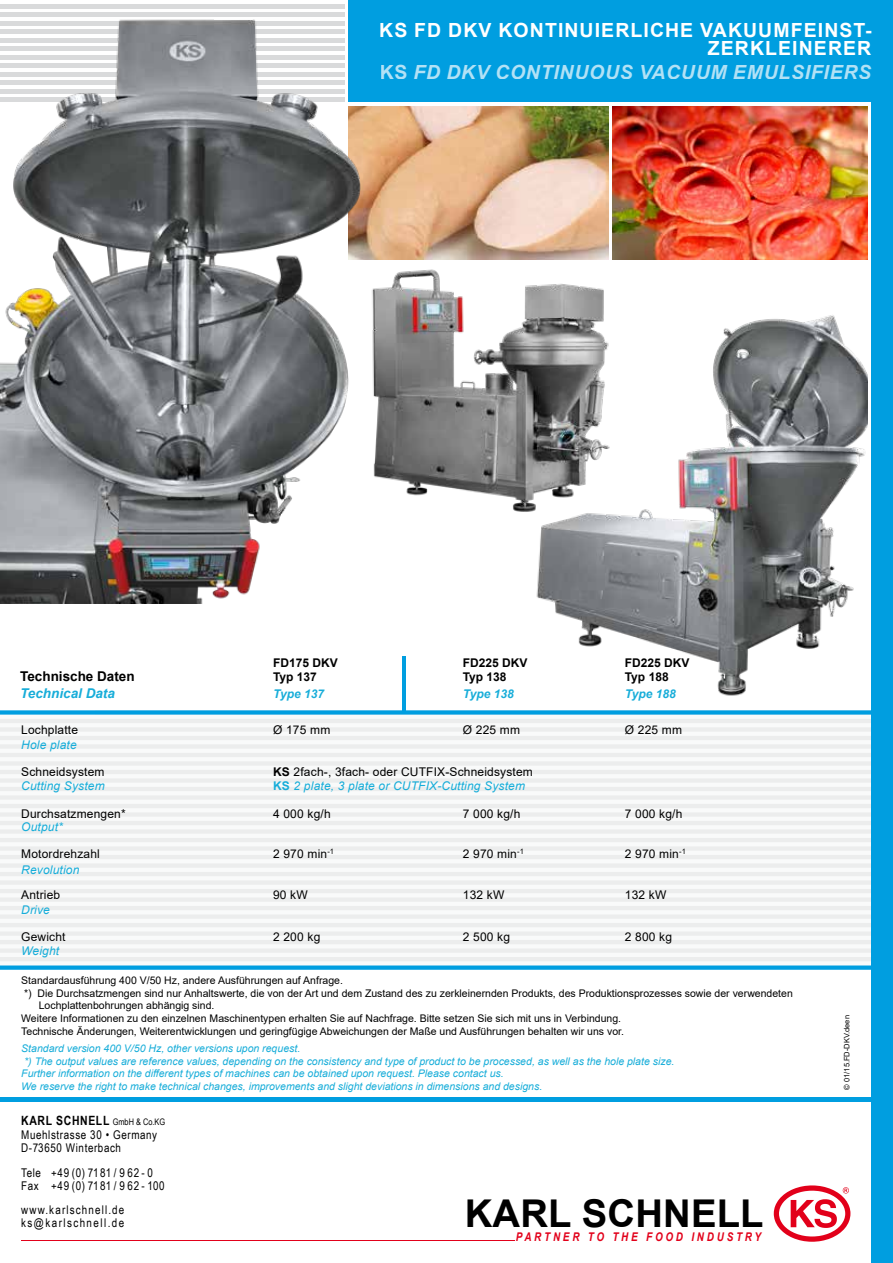
<style>
.page{position:relative;width:893px;height:1263px;background:#fff}
.page>*{position:absolute;margin:0;border:0;box-sizing:border-box;transform-origin:0 0}
.t1{font:700 38.25px "Arial";letter-spacing:.005em;color:#000}
.t2{font:700 19.5px/18px "Arial";letter-spacing:.055em;color:#fff;text-align:right}
.t3{font:italic 700 19.5px "Arial";letter-spacing:.035em;color:#fff}
.t4{font:700 13.5px "Arial";color:#000}
.t5{font:italic 700 13.5px "Arial";color:#17add9}
.t6{font:700 12.75px "Arial Narrow";letter-spacing:.05em;color:#000}
.t7{font:12px "Arial";letter-spacing:.015em;color:#000}
.t8{font:italic 12px "Arial";letter-spacing:.015em;color:#17add9}
.t9{font:12px/13.5px "Arial Narrow";letter-spacing:.05em;color:#000}
.t10{font:700 12px/14.4px "Arial";color:#000}
.t11{font:12px/13.5px "Arial Narrow";letter-spacing:.095em;color:#000}
.t12{font:italic 700 12px "Arial Narrow";letter-spacing:.235em;color:#e2001a}
.t13{font:italic 700 12px "Arial";color:#17add9}
.t14{font:10.5px "Arial";color:#000}
.t15{font:italic 10.5px/12.6px "Arial";color:#17add9}
.t16{font:7.5px "Arial";color:#000}
.s1{font-style:normal}
.s2{font-weight:700}
.s3{font-weight:700;font-style:normal}
.s4{font-weight:400;font-size:9px}
</style>
<div class="page">
<img style="left:612px;top:106px;width:255px;height:153px">
<img style="left:376px;top:106px;width:232px;height:153px">
<img style="left:376px;top:269px;width:228px;height:243px">
<img style="left:527px;top:305px;width:340px;height:391px">
<div style="left:0;top:710px;width:872px;height:260px;background:#f1f2f2"></div>
<hr style="left:0;top:1097px;width:876px;height:4px;background:#009ee0">
<div style="left:349px;top:0;width:544px;height:102px;background:#009ee0"></div>
<div style="left:0;top:4px;width:344px;height:5px;background:#d9dadb"></div>
<div style="left:872px;top:0;width:21px;height:1263px;background:#009ee0"></div>
<hr style="left:402px;top:657px;width:4px;height:55px;background:#009ee0">
<img style="left:0;top:9px;width:376px;height:595px">
<svg style="left:774px;top:1185px;width:76px;height:57px"></svg>
<hr style="left:21px;top:1240px;width:493px;height:1px;background:#e2001a">
<h2 class="t2" style="left:379px;top:22px;width:494px">KS FD DKV KONTINUIERLICHE VAKUUMFEINST-<br>ZERKLEINERER</h2>
<h2 class="t3" style="left:380px;top:59px;width:493px"><span class="s1">KS</span> FD DKV CONTINUOUS VACUUM EMULSIFIERS</h2>
<p class="t4" style="left:20px;top:667px;width:116px">Technische Daten</p>
<p class="t5" style="left:20px;top:685px;width:96px">Technical Data</p>
<p class="t10" style="left:273px;top:656px;width:66px">FD175 DKV<br>Typ 137</p>
<p class="t13" style="left:273px;top:686px;width:52px">Type 137</p>
<p class="t10" style="left:463px;top:656px;width:66px">FD225 DKV<br>Typ 138</p>
<p class="t13" style="left:463px;top:686px;width:52px">Type 138</p>
<p class="t10" style="left:625px;top:656px;width:66px">FD225 DKV<br>Typ 188</p>
<p class="t13" style="left:625px;top:686px;width:52px">Type 188</p>
<p class="t7" style="left:21px;top:722px;width:58px">Lochplatte</p>
<p class="t7" style="left:273px;top:722px;width:59px">Ø 175 mm</p>
<p class="t7" style="left:463px;top:722px;width:59px">Ø 225 mm</p>
<p class="t7" style="left:625px;top:722px;width:59px">Ø 225 mm</p>
<p class="t8" style="left:21px;top:737px;width:57px">Hole plate</p>
<p class="t7" style="left:21px;top:763px;width:85px">Schneidsystem</p>
<p class="t7" style="left:273px;top:763px;width:261px"><span class="s2">KS</span> 2fach-, 3fach- oder CUTFIX-Schneidsystem</p>
<p class="t8" style="left:21px;top:778px;width:85px">Cutting System</p>
<p class="t8" style="left:273px;top:778px;width:253px"><span class="s3">KS</span> 2 plate, 3 plate or CUTFIX-Cutting System</p>
<p class="t7" style="left:21px;top:805px;width:106px">Durchsatzmengen*</p>
<p class="t7" style="left:273px;top:805px;width:59px">4 000 kg/h</p>
<p class="t7" style="left:463px;top:805px;width:59px">7 000 kg/h</p>
<p class="t7" style="left:625px;top:805px;width:59px">7 000 kg/h</p>
<p class="t8" style="left:21px;top:819px;width:43px">Output*</p>
<p class="t7" style="left:21px;top:846px;width:80px">Motordrehzahl</p>
<p class="t7" style="left:273px;top:846px;width:62px">2 970 min<sup>-1</sup></p>
<p class="t7" style="left:463px;top:846px;width:62px">2 970 min<sup>-1</sup></p>
<p class="t7" style="left:625px;top:846px;width:62px">2 970 min<sup>-1</sup></p>
<p class="t8" style="left:21px;top:861px;width:60px">Revolution</p>
<p class="t7" style="left:21px;top:887px;width:41px">Antrieb</p>
<p class="t7" style="left:273px;top:887px;width:36px">90 kW</p>
<p class="t7" style="left:463px;top:887px;width:43px">132 kW</p>
<p class="t7" style="left:625px;top:887px;width:43px">132 kW</p>
<p class="t8" style="left:21px;top:902px;width:30px">Drive</p>
<p class="t7" style="left:21px;top:928px;width:46px">Gewicht</p>
<p class="t7" style="left:273px;top:928px;width:49px">2 200 kg</p>
<p class="t7" style="left:463px;top:928px;width:49px">2 500 kg</p>
<p class="t7" style="left:625px;top:928px;width:49px">2 800 kg</p>
<p class="t8" style="left:21px;top:943px;width:39px">Weight</p>
<p class="t14" style="left:21px;top:973px;width:323px">Standardausführung 400 V/50 Hz, andere Ausführungen auf Anfrage.</p>
<p class="t14" style="left:24px;top:986px;width:770px">*) Die Durchsatzmengen sind nur Anhaltswerte, die von der Art und dem Zustand des zu zerkleinernden Produkts, des Produktionsprozesses sowie der verwendeten</p>
<p class="t14" style="left:39px;top:998px;width:177px">Lochplattenbohrungen abhängig sind.</p>
<p class="t14" style="left:21px;top:1011px;width:601px">Weitere Informationen zu den einzelnen Maschinentypen erhalten Sie auf Nachfrage. Bitte setzen Sie sich mit uns in Verbindung.</p>
<p class="t14" style="left:21px;top:1024px;width:604px">Technische Änderungen, Weiterentwicklungen und geringfügige Abweichungen der Maße und Ausführungen behalten wir uns vor.</p>
<p class="t15" style="left:21px;top:1042px;width:655px">Standard version 400 V/50 Hz, other versions upon request.<br>*) The output values are reference values, depending on the consistency and type of product to be processed, as well as the hole plate size.<br>Further information on the different types of machines can be obtained upon request. Please contact us.<br>We reserve the right to make technical changes, improvements and slight deviations in dimensions and designs.</p>
<p class="t6" style="left:21px;top:1111px;width:145px">KARL SCHNELL <span class="s4">GmbH &amp; Co.KG</span></p>
<p class="t9" style="left:21px;top:1127px;width:137px">Muehlstrasse 30 • Germany<br>D-73650 Winterbach</p>
<p class="t9" style="left:21px;top:1165px;width:145px">Tele +49 (0) 7181 / 9 62 - 0<br>Fax +49 (0) 7181 / 9 62 - 100</p>
<p class="t11" style="left:21px;top:1202px;width:105px">www.karlschnell.de ks@karlschnell.de</p>
<h1 class="t1" style="left:465px;top:1187px;width:300px">KARL SCHNELL</h1>
<p class="t12" style="left:516px;top:1227px;width:247px">PARTNER TO THE FOOD INDUSTRY</p>
<p class="t16" style="left:841px;top:1090px;width:76px;rotate:-90deg">© 01/15.FD-DKV.deen</p>
</div>
